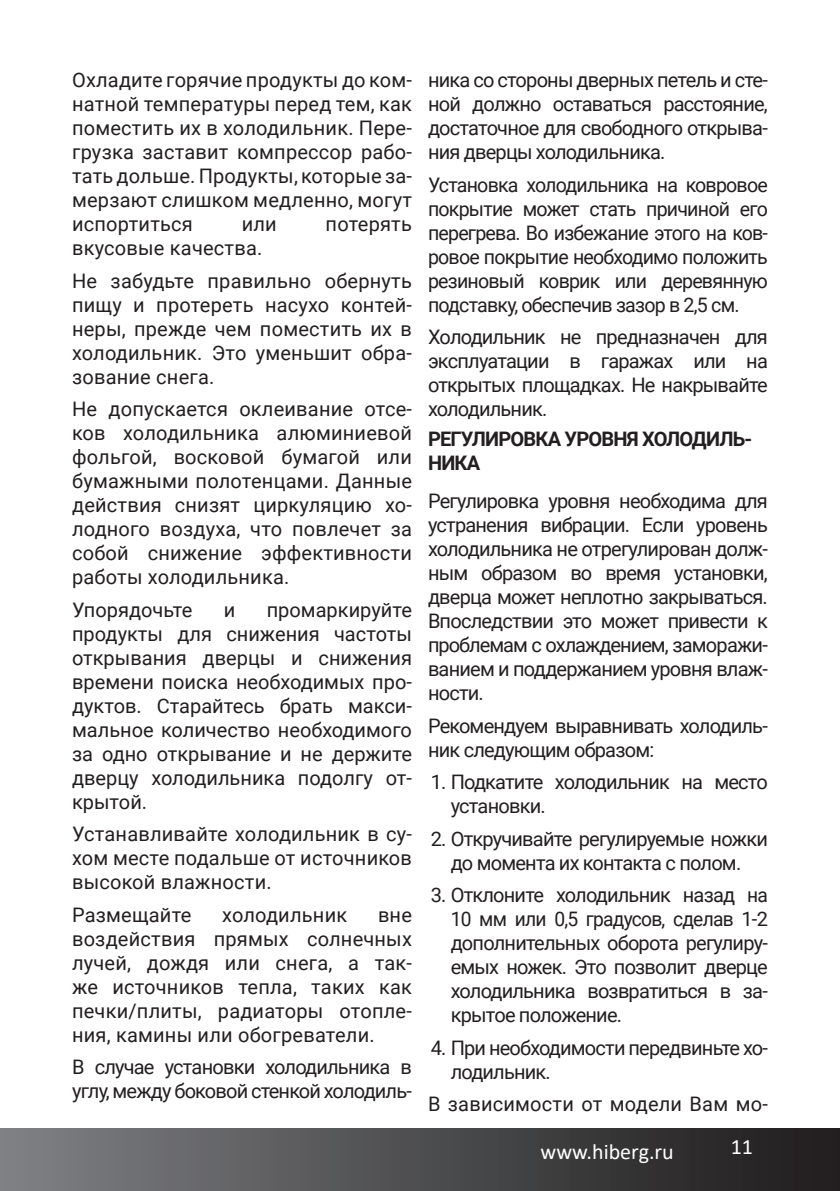
<style>
.page{position:relative;width:840px;height:1191px;background:#fff}
.page>*{position:absolute;margin:0;border:0;box-sizing:border-box;transform-origin:0 0}
.t1{font:22px "Calibri";color:#fff}
.t2{font:20px/24px "Roboto";letter-spacing:-.04em;color:#231f20;text-align:justify}
.t3{font:20px "Roboto";letter-spacing:.01em;color:#231f20}
.Зоголовок_совсем_мал{font:700 20px/24px "Roboto";letter-spacing:-.04em;color:#231f20}
.t4{font:20px "Roboto";color:#231f20}
</style>
<div class="page">
<div style="left:0;top:1128px;width:839px;height:63px;background:linear-gradient(to right,#7e8184,#1e1b1c)"></div>
<p class="t2" style="left:72px;top:67px;width:341px">Охладите горячие продукты до ком&shy;натной температуры перед тем, как поместить их в холодильник. Пере&shy;грузка заставит компрессор рабо&shy;тать дольше. Продукты, которые за&shy;мерзают слишком медленно, могут испортиться</p>
<p class="t2" style="left:242px;top:211px;width:37px">или</p>
<p class="t3" style="left:325px;top:210px;width:88px">потерять</p>
<p class="t3" style="left:72px;top:234px;width:192px">вкусовые качества.</p>
<p class="t2" style="left:72px;top:268px;width:341px">Не забудьте правильно обернуть пищу и протереть насухо контей&shy;неры, прежде чем поместить их в холодильник. Это уменьшит обра&shy;зование снега.</p>
<p class="t2" style="left:72px;top:396px;width:341px">Не допускается оклеивание отсе&shy;ков холодильника алюминиевой фольгой, восковой бумагой или бумажными полотенцами. Данные действия снизят циркуляцию хо&shy;лодного воздуха, что повлечет за собой снижение эффективности работы холодильника.</p>
<p class="t4" style="left:72px;top:595px;width:122px">Упорядочьте</p>
<p class="t2" style="left:224px;top:597px;width:13px">и</p>
<p class="t2" style="left:72px;top:597px;width:341px;text-indent:194px">промаркируйте продукты для снижения частоты открывания дверцы и снижения времени поиска необходимых про&shy;дуктов. Старайтесь брать макси&shy;мальное количество необходимого за одно открывание и не держите дверцу холодильника подолгу от&shy;крытой.</p>
<p class="t2" style="left:72px;top:821px;width:341px">Устанавливайте холодильник в су&shy;хом месте подальше от источников высокой влажности.</p>
<p class="t3" style="left:72px;top:900px;width:121px">Размещайте</p>
<p class="t3" style="left:222px;top:900px;width:126px">холодильник</p>
<p class="t2" style="left:72px;top:902px;width:341px;text-indent:306px">вне воздействия прямых солнечных лучей, дождя или снега, а так&shy;же источников тепла, таких как печки/плиты, радиаторы отопле&shy;ния, камины или обогреватели.</p>
<p class="t2" style="left:72px;top:1054px;width:341px">В случае установки холодильника в углу, между боковой стенкой холодиль-</p>
<p class="t2" style="left:428px;top:67px;width:341px">ника со стороны дверных петель и сте&shy;ной должно оставаться расстояние, достаточное для свободного открыва&shy;ния дверцы холодильника.</p>
<p class="t2" style="left:428px;top:172px;width:341px">Установка холодильника на ковровое покрытие может стать причиной его перегрева. Во избежание этого на ков&shy;ровое покрытие необходимо положить резиновый коврик или деревянную подставку, обеспечив зазор в 2,5 см.</p>
<p class="t2" style="left:428px;top:324px;width:341px">Холодильник не предназначен для эксплуатации в гаражах или на открытых площадках. Не накрывайте холодильник.</p>
<p class="Зоголовок_совсем_мал" style="left:428px;top:426px;width:325px">РЕГУЛИРОВКА УРОВНЯ ХОЛОДИЛЬ-<br>НИКА</p>
<p class="t2" style="left:428px;top:488px;width:341px">Регулировка уровня необходима для устранения вибрации. Если уровень холодильника не отрегулирован долж&shy;ным образом во время установки, дверца может неплотно закрываться.<br>Впоследствии это может привести к проблемам с охлаждением, заморажи&shy;ванием и поддержанием уровня влаж&shy;ности.</p>
<p class="t2" style="left:428px;top:713px;width:341px">Рекомендуем выравнивать холодиль&shy;ник следующим образом:</p>
<p class="t2" style="left:450px;top:769px;width:318px;text-indent:-20px">1. Подкатите холодильник на место установки.</p>
<p class="t2" style="left:430px;top:826px;width:338px;text-align:center">2. Откручивайте регулируемые ножки до момента их контакта с полом.</p>
<p class="t2" style="left:450px;top:882px;width:318px;text-indent:-20px">3. Отклоните холодильник назад на 10 мм или 0,5 градусов, сделав 1-2 дополнительных оборота регулиру&shy;емых ножек. Это позволит дверце холодильника возвратиться в за&shy;крытое положение.</p>
<p class="t2" style="left:450px;top:1035px;width:318px;text-indent:-20px">4. При необходимости передвиньте хо&shy;лодильник.</p>
<p class="t3" style="left:428px;top:1090px;width:341px">В зависимости от модели Вам мо-</p>
<p class="t1" style="left:540px;top:1136px;width:135px">www.hiberg.ru</p>
<p class="t1" style="left:730px;top:1131px;width:24px">11</p>
</div>
